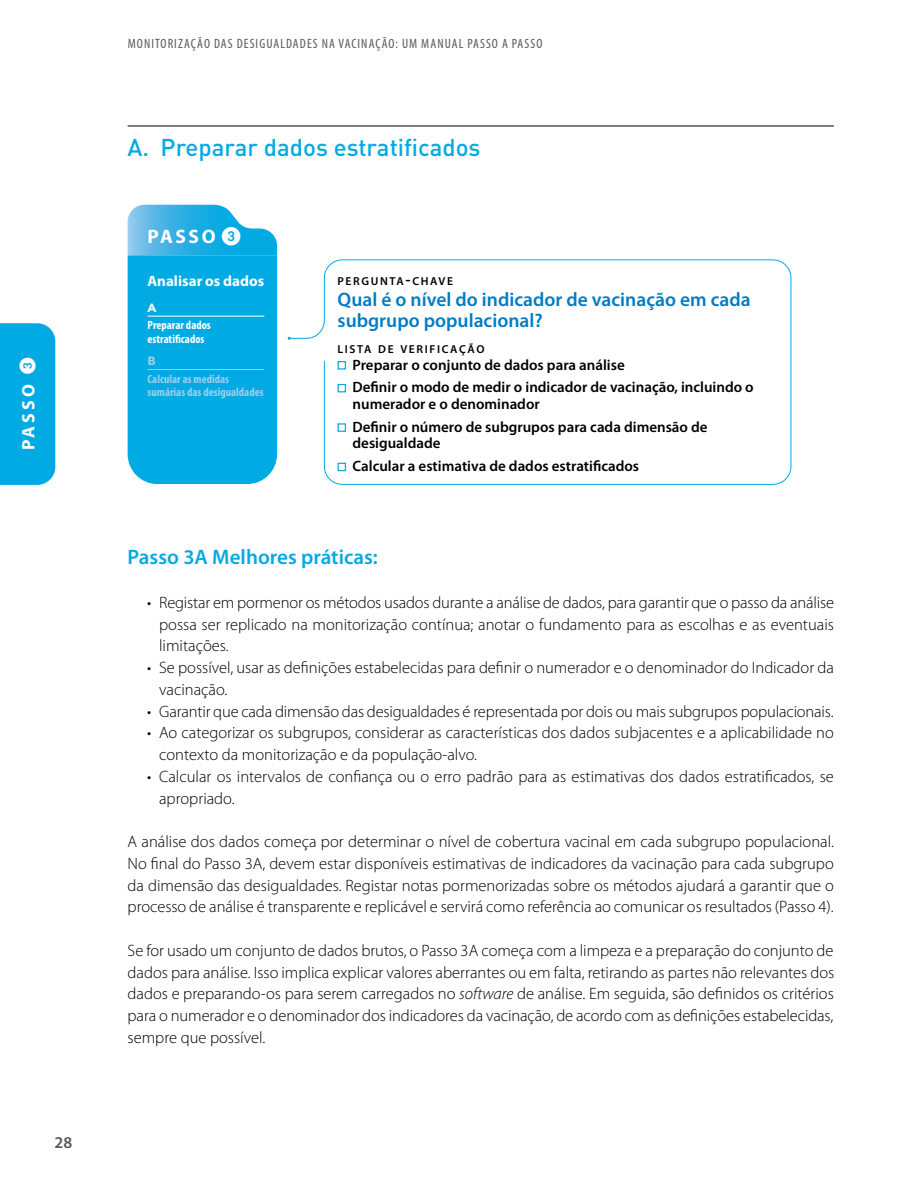
<style>
.page{position:relative;width:919px;height:1191px;background:#fff}
.page>*{position:absolute;margin:0;border:0;box-sizing:border-box;transform-origin:0 0}
.t1{font:500 24px "DIN";color:#02aae3}
.t2{font:600 21px "Myriad Pro";color:#02aae3}
.t3{font:600 19.5px/21px "Myriad Pro";color:#007cc4}
.t4{font:700 19.5px "Myriad Pro";letter-spacing:.13em;color:#fff}
.t5{font:700 18px "Myriad Pro";letter-spacing:.18em;color:#fff}
.t6{font:300 16.5px/21.8px "Myriad Pro";color:#000;text-align:justify}
.t7{font:600 16.5px "Myriad Pro";color:#58595b}
.t8{font:600 15px/23px "Myriad Pro";color:#000}
.t9{font:700 15px "Myriad Pro";color:#fff}
.t10{font:condensed 13.5px "Myriad Pro";letter-spacing:.08em;color:#58595b}
.t11{font:700 condensed 12px/13.5px "Myriad Pro";color:#9cceef}
.t12{font:700 condensed 12px/13.5px "Myriad Pro";color:#fff}
.t13{font:700 12px "Montserrat";color:#fff}
.t14{font:700 12px "Montserrat";color:#9cceef}
.t15{font:600 11.55px "Myriad Pro";letter-spacing:.145em;color:#000}
.s1{font-family:"European Pi One";font-weight:400;font-size:16.5px}
.s2{font-family:"European Pi One";font-weight:400;font-size:18.9px}
.s3{font-size:16.5px}
.s4{font-style:italic}
</style>
<div class="page">
<svg style="left:128px;top:205px;width:149px;height:279px;background:#12aee4"></svg>
<hr style="left:147px;top:316px;width:117px;height:1px;background:#fff">
<hr style="left:147px;top:369px;width:117px;height:1px;background:#9cceef">
<div style="left:0;top:323px;width:55px;height:162px;background:#02aae3"></div>
<svg style="left:288px;top:259px;width:503px;height:226px"></svg>
<hr style="left:128px;top:126px;width:705px;height:1px;background:#000">
<div style="left:337px;top:361px;width:9px;height:8px;border:1px solid #02aae3"></div>
<div style="left:337px;top:384px;width:9px;height:8px;border:1px solid #02aae3"></div>
<div style="left:337px;top:423px;width:9px;height:9px;border:1px solid #02aae3"></div>
<div style="left:337px;top:463px;width:9px;height:8px;border:1px solid #02aae3"></div>
<p class="t5" style="left:17px;top:450px;width:94px;rotate:-90deg">PASSO <span class="s1">3</span></p>
<p class="t7" style="left:55px;top:1132px;width:19px">28</p>
<p class="t10" style="left:128px;top:35px;width:416px">MONITORIZAÇÃO DAS DESIGUALDADES NA VACINAÇÃO: UM MANUAL PASSO A PASSO</p>
<h1 class="t1" style="left:128px;top:132px;width:354px">A. Preparar dados estratificados</h1>
<p class="t4" style="left:147px;top:224px;width:95px">PASSO <span class="s2">3</span></p>
<p class="t9" style="left:147px;top:271px;width:118px">Analisar os dados</p>
<p class="t13" style="left:147px;top:300px;width:10px">A</p>
<p class="t12" style="left:147px;top:318px;width:65px">Preparar dados estratificados</p>
<p class="t14" style="left:147px;top:353px;width:10px">B</p>
<p class="t11" style="left:147px;top:372px;width:118px">Calcular as medidas sumárias das desigualdades</p>
<p class="t15" style="left:337px;top:273px;width:117px">PERGUNTA<span class="s3">-</span>CHAVE</p>
<p class="t3" style="left:337px;top:288px;width:414px">Qual é o nível do indicador de vacinação em cada subgrupo populacional?</p>
<p class="t15" style="left:337px;top:342px;width:148px">LISTA DE VERIFICAÇÃO</p>
<p class="t8" style="left:352px;top:353px;width:402px">Preparar o conjunto de dados para análise<br>Definir o modo de medir o indicador de vacinação, incluindo o</p>
<p class="t8" style="left:352px;top:392px;width:356px">numerador e o denominador<br>Definir o número de subgrupos para cada dimensão de</p>
<p class="t8" style="left:352px;top:431px;width:288px">desigualdade<br>Calcular a estimativa de dados estratificados</p>
<p class="t2" style="left:128px;top:544px;width:252px">Passo 3A Melhores práticas:</p>
<p class="t6" style="left:159px;top:592px;width:676px;text-indent:-12px">• Registar em pormenor os métodos usados durante a análise de dados, para garantir que o passo da análise possa ser replicado na monitorização contínua; anotar o fundamento para as escolhas e as eventuais limitações.</p>
<p class="t6" style="left:159px;top:657px;width:676px;text-indent:-12px">• Se possível, usar as definições estabelecidas para definir o numerador e o denominador do Indicador da vacinação.</p>
<p class="t6" style="left:147px;top:700px;width:688px">• Garantir que cada dimensão das desigualdades é representada por dois ou mais subgrupos populacionais.</p>
<p class="t6" style="left:159px;top:722px;width:676px;text-indent:-12px">• Ao categorizar os subgrupos, considerar as características dos dados subjacentes e a aplicabilidade no contexto da monitorização e da população-alvo.</p>
<p class="t6" style="left:159px;top:765px;width:676px;text-indent:-12px">• Calcular os intervalos de confiança ou o erro padrão para as estimativas dos dados estratificados, se apropriado.</p>
<p class="t6" style="left:128px;top:831px;width:707px">A análise dos dados começa por determinar o nível de cobertura vacinal em cada subgrupo populacional.<br>No final do Passo 3A, devem estar disponíveis estimativas de indicadores da vacinação para cada subgrupo da dimensão das desigualdades. Registar notas pormenorizadas sobre os métodos ajudará a garantir que o processo de análise é transparente e replicável e servirá como referência ao comunicar os resultados (Passo 4).</p>
<p class="t6" style="left:128px;top:939px;width:708px">Se for usado um conjunto de dados brutos, o Passo 3A começa com a limpeza e a preparação do conjunto de dados para análise. Isso implica explicar valores aberrantes ou em falta, retirando as partes não relevantes dos dados e preparando-os para serem carregados no <span class="s4">software</span> de análise. Em seguida, são definidos os critérios para o numerador e o denominador dos indicadores da vacinação, de acordo com as definições estabelecidas, sempre que possível.</p>
</div>
